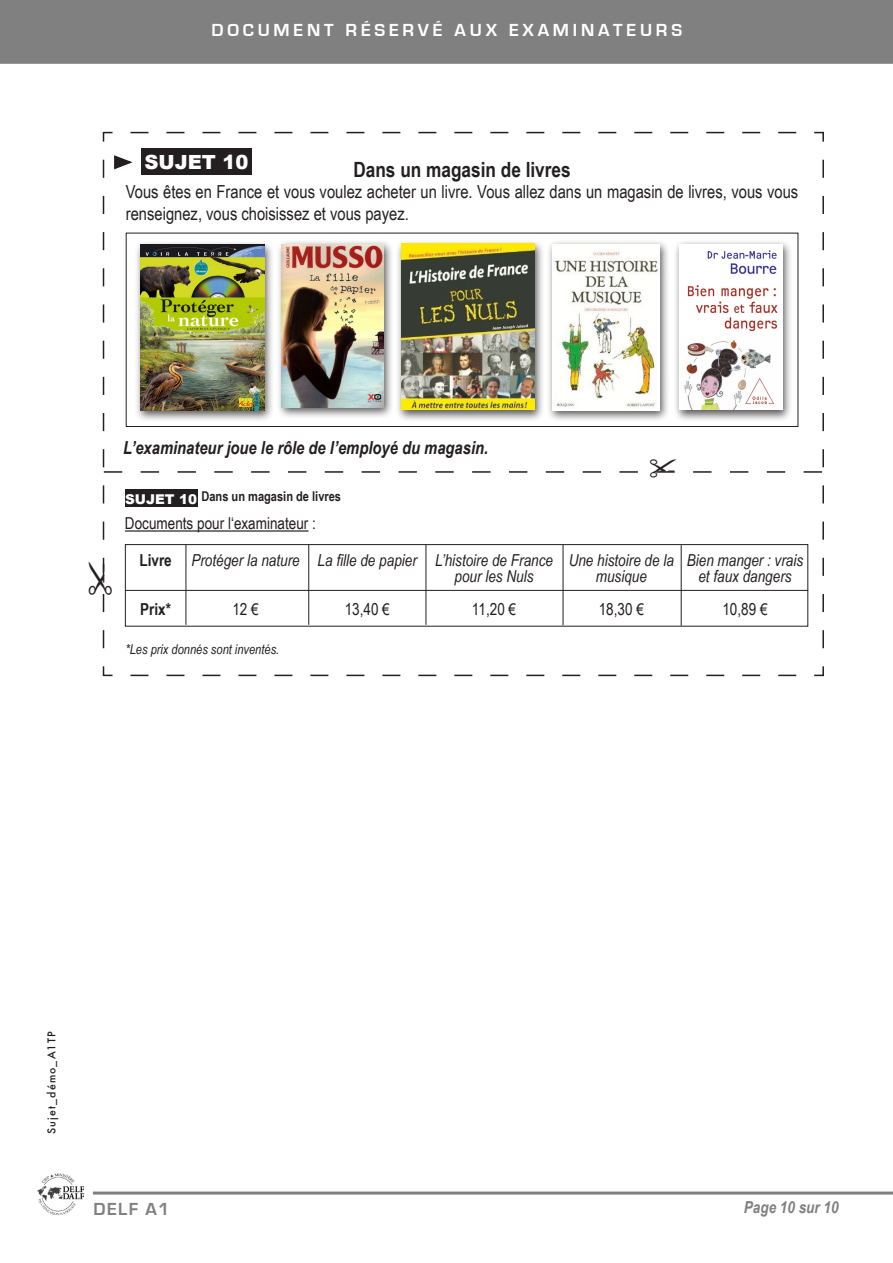
<style>
.page{position:relative;width:893px;height:1263px;background:#fff}
.page>*{position:absolute;margin:0;border:0;box-sizing:border-box;transform-origin:0 0}
.t1{font:700 21px "Arial Narrow";color:#231f20}
.t2{font:900 19.5px "Arial";color:#fff}
.t3{font:18px/21.6px "Arial Narrow";color:#231f20}
.t4{font:italic 700 18px "Arial Narrow";color:#231f20}
.t5{font:700 18px "Eurostile";letter-spacing:.21em;color:#fff}
.t6{font:700 18px "Eurostile";letter-spacing:.08em;color:#808080}
.t7{font:italic 16.5px/16.5px "Arial Narrow";color:#231f20;text-align:center}
.t8{font:16.5px "Arial Narrow";color:#231f20}
.t9{font:italic 700 16.5px "Arial Narrow";color:#808080}
.t10{font:700 16.5px "Arial Narrow";color:#231f20}
.t11{font:700 13.5px "Arial Narrow";color:#231f20}
.t12{font:italic 13.5px "Arial Narrow";color:#231f20}
.t13{font:500 10.5px "Futura";letter-spacing:.11em;color:#231f20}
.s1{font-family:"Arial";font-weight:900;color:#fff}
</style>
<div class="page">
<div style="left:0;top:0;width:893px;height:64px;background:#808080"></div>
<hr style="left:93px;top:1191px;width:800px;height:3px;background:#808080">
<img style="left:37px;top:1173px;width:48px;height:42px">
<svg style="left:102px;top:131px;width:722px;height:546px"></svg>
<div style="left:141px;top:148px;width:111px;height:27px;background:#231f20"></div>
<img style="left:102px;top:151px;width:722px;height:506px">
<p class="t5" style="left:212px;top:19px;width:472px">DOCUMENT RÉSERVÉ AUX EXAMINATEURS</p>
<p class="t2" style="left:144px;top:151px;width:105px">SUJET 10</p>
<p class="t1" style="left:353px;top:162px;width:219px">Dans un magasin de livres</p>
<p class="t3" style="left:126px;top:181px;width:674px">Vous êtes en France et vous voulez acheter un livre. Vous allez dans un magasin de livres, vous vous renseignez, vous choisissez et vous payez.</p>
<p class="t4" style="left:123px;top:440px;width:366px">L’examinateur joue le rôle de l’employé du magasin.</p>
<p class="t11" style="left:125px;top:491px;width:217px"><span class="s1">SUJET 10</span> Dans un magasin de livres</p>
<p class="t8" style="left:125px;top:517px;width:193px">Documents pour l‘examinateur :</p>
<p class="t10" style="left:139px;top:554px;width:34px">Livre</p>
<p class="t10" style="left:140px;top:603px;width:32px">Prix*</p>
<p class="t7" style="left:191px;top:553px;width:110px">Protéger la nature</p>
<p class="t8" style="left:232px;top:603px;width:28px">12 €</p>
<p class="t12" style="left:125px;top:644px;width:155px">*Les prix donnés sont inventés.</p>
<p class="t7" style="left:318px;top:551px;width:101px">La fille de papier</p>
<p class="t8" style="left:345px;top:603px;width:47px">13,40 €</p>
<p class="t7" style="left:435px;top:553px;width:119px">L’histoire de France pour les Nuls</p>
<p class="t8" style="left:472px;top:603px;width:46px">11,20 €</p>
<p class="t7" style="left:569px;top:553px;width:107px">Une histoire de la musique</p>
<p class="t8" style="left:599px;top:603px;width:47px">18,30 €</p>
<p class="t7" style="left:687px;top:553px;width:118px">Bien manger : vrais et faux dangers</p>
<p class="t8" style="left:722px;top:603px;width:47px">10,89 €</p>
<p class="t13" style="left:47px;top:1134px;width:104px;rotate:-90deg">Sujet_démo_A1TP</p>
<p class="t6" style="left:94px;top:1198px;width:78px">DELF A1</p>
<p class="t9" style="left:744px;top:1200px;width:96px">Page 10 sur 10</p>
</div>
